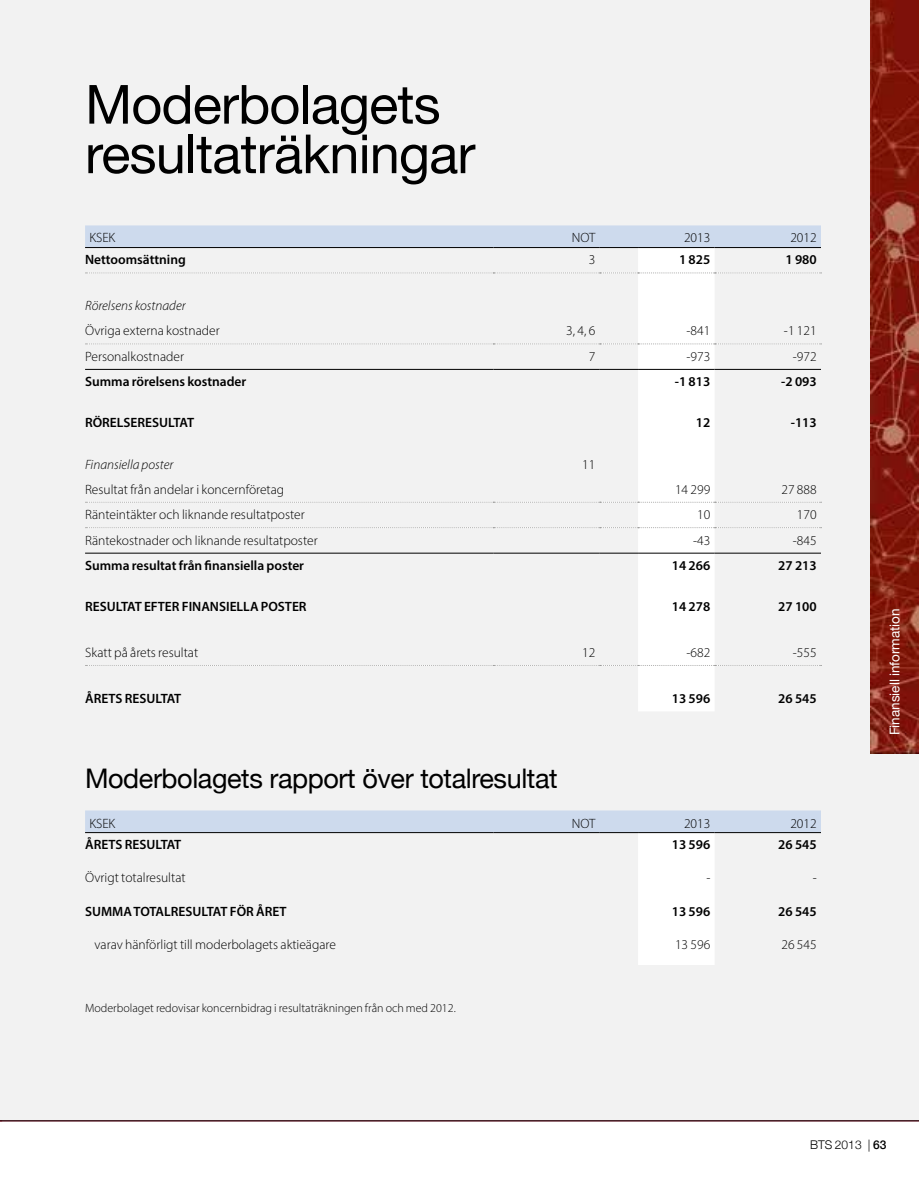
<style>
.page{position:relative;width:919px;height:1191px;background:#fff}
.page>*{position:absolute;margin:0;border:0;box-sizing:border-box;transform-origin:0 0}
.t1{font:54px/49.5px "Helvetica Neue";letter-spacing:-.015em;color:#000}
.t2{font:27px "Helvetica Neue";letter-spacing:-.015em;color:#000}
.t3{font:300 13.5px "Myriad Pro";color:#000}
.t4{font:600 13.5px "Myriad Pro";color:#000}
.t5{font:italic 300 13.5px "Myriad Pro";color:#000}
.t6{font:13.5px "Helvetica Neue";color:#fff}
.t7{font:300 12px "Myriad Pro";color:#000}
.t8{font:300 12px "Helvetica Neue";color:#000}
.s1{font-weight:500}
</style>
<div class="page">
<div style="left:0;top:0;width:918px;height:1120px;background:#f2f2f2"></div>
<hr style="left:0;top:1120px;width:918px;height:1px;background:#000">
<svg style="left:85px;top:225px;width:736px;height:486px"></svg>
<hr style="left:638px;top:247px;width:76px;height:1px;background:#000">
<hr style="left:714px;top:247px;width:106px;height:1px;background:#000">
<svg style="left:85px;top:810px;width:735px;height:155px"></svg>
<hr style="left:85px;top:832px;width:408px;height:1px;background:#000">
<hr style="left:493px;top:832px;width:106px;height:1px;background:#000">
<hr style="left:599px;top:832px;width:39px;height:1px;background:#000">
<hr style="left:638px;top:832px;width:76px;height:1px;background:#000">
<hr style="left:714px;top:832px;width:106px;height:1px;background:#000">
<img style="left:870px;top:0;width:48px;height:753px">
<h1 class="t1" style="left:85px;top:83px;width:392px">Moderbolagets resultaträkningar</h1>
<p class="t3" style="left:89px;top:230px;width:28px">KSEK</p>
<p class="t3" style="left:572px;top:230px;width:25px">NOT</p>
<p class="t3" style="left:684px;top:230px;width:28px">2013</p>
<p class="t3" style="left:790px;top:230px;width:28px">2012</p>
<p class="t4" style="left:85px;top:251px;width:102px">Nettoomsättning</p>
<p class="t3" style="left:589px;top:252px;width:8px">3</p>
<p class="t4" style="left:679px;top:251px;width:33px">1 825</p>
<p class="t4" style="left:785px;top:251px;width:33px">1 980</p>
<p class="t5" style="left:85px;top:298px;width:102px">Rörelsens kostnader</p>
<p class="t3" style="left:85px;top:323px;width:136px">Övriga externa kostnader</p>
<p class="t3" style="left:566px;top:323px;width:31px">3, 4, 6</p>
<p class="t3" style="left:686px;top:323px;width:25px">-841</p>
<p class="t3" style="left:784px;top:323px;width:34px">-1 121</p>
<p class="t3" style="left:85px;top:348px;width:100px">Personalkostnader</p>
<p class="t3" style="left:589px;top:348px;width:8px">7</p>
<p class="t3" style="left:686px;top:348px;width:25px">-973</p>
<p class="t3" style="left:792px;top:348px;width:25px">-972</p>
<p class="t4" style="left:85px;top:373px;width:163px">Summa rörelsens kostnader</p>
<p class="t4" style="left:675px;top:373px;width:37px">-1 813</p>
<p class="t4" style="left:781px;top:373px;width:37px">-2 093</p>
<p class="t4" style="left:85px;top:414px;width:111px">RÖRELSERESULTAT</p>
<p class="t4" style="left:695px;top:414px;width:16px">12</p>
<p class="t4" style="left:790px;top:414px;width:27px">-113</p>
<p class="t5" style="left:85px;top:456px;width:90px">Finansiella poster</p>
<p class="t3" style="left:582px;top:456px;width:15px">11</p>
<p class="t3" style="left:85px;top:481px;width:201px">Resultat från andelar i koncernföretag</p>
<p class="t3" style="left:675px;top:481px;width:37px">14 299</p>
<p class="t3" style="left:781px;top:481px;width:37px">27 888</p>
<p class="t3" style="left:85px;top:506px;width:221px">Ränteintäkter och liknande resultatposter</p>
<p class="t3" style="left:697px;top:506px;width:15px">10</p>
<p class="t3" style="left:796px;top:506px;width:21px">170</p>
<p class="t3" style="left:85px;top:532px;width:234px">Räntekostnader och liknande resultatposter</p>
<p class="t3" style="left:693px;top:532px;width:19px">-43</p>
<p class="t3" style="left:792px;top:532px;width:25px">-845</p>
<p class="t4" style="left:85px;top:557px;width:220px">Summa resultat från finansiella poster</p>
<p class="t4" style="left:672px;top:557px;width:40px">14 266</p>
<p class="t4" style="left:778px;top:557px;width:40px">27 213</p>
<p class="t4" style="left:85px;top:598px;width:223px">RESULTAT EFTER FINANSIELLA POSTER</p>
<p class="t4" style="left:672px;top:598px;width:40px">14 278</p>
<p class="t4" style="left:778px;top:598px;width:40px">27 100</p>
<p class="t3" style="left:85px;top:644px;width:115px">Skatt på årets resultat</p>
<p class="t3" style="left:582px;top:644px;width:15px">12</p>
<p class="t3" style="left:686px;top:644px;width:25px">-682</p>
<p class="t3" style="left:792px;top:644px;width:25px">-555</p>
<p class="t4" style="left:85px;top:690px;width:98px">ÅRETS RESULTAT</p>
<p class="t4" style="left:672px;top:690px;width:40px">13 596</p>
<p class="t4" style="left:778px;top:690px;width:40px">26 545</p>
<h2 class="t2" style="left:85px;top:759px;width:474px">Moderbolagets rapport över totalresultat</h2>
<p class="t3" style="left:89px;top:815px;width:28px">KSEK</p>
<p class="t3" style="left:572px;top:815px;width:25px">NOT</p>
<p class="t3" style="left:684px;top:815px;width:28px">2013</p>
<p class="t3" style="left:790px;top:815px;width:28px">2012</p>
<p class="t4" style="left:85px;top:836px;width:98px">ÅRETS RESULTAT</p>
<p class="t4" style="left:672px;top:836px;width:40px">13 596</p>
<p class="t4" style="left:778px;top:836px;width:40px">26 545</p>
<p class="t3" style="left:85px;top:870px;width:102px">Övrigt totalresultat</p>
<p class="t3" style="left:706px;top:870px;width:6px">-</p>
<p class="t3" style="left:812px;top:870px;width:6px">-</p>
<p class="t4" style="left:85px;top:902px;width:203px">SUMMA TOTALRESULTAT FÖR ÅRET</p>
<p class="t4" style="left:672px;top:902px;width:40px">13 596</p>
<p class="t4" style="left:778px;top:902px;width:40px">26 545</p>
<p class="t3" style="left:94px;top:936px;width:243px">varav hänförligt till moderbolagets aktieägare</p>
<p class="t3" style="left:675px;top:936px;width:37px">13 596</p>
<p class="t3" style="left:781px;top:936px;width:37px">26 545</p>
<p class="t7" style="left:85px;top:1000px;width:372px">Moderbolaget redovisar koncernbidrag i resultaträkningen från och med 2012.</p>
<p class="t6" style="left:884px;top:735px;width:129px;rotate:-90deg">Finansiell information</p>
<p class="t8" style="left:810px;top:1134px;width:78px">BTS 2013 | <span class="s1">63</span></p>
</div>
